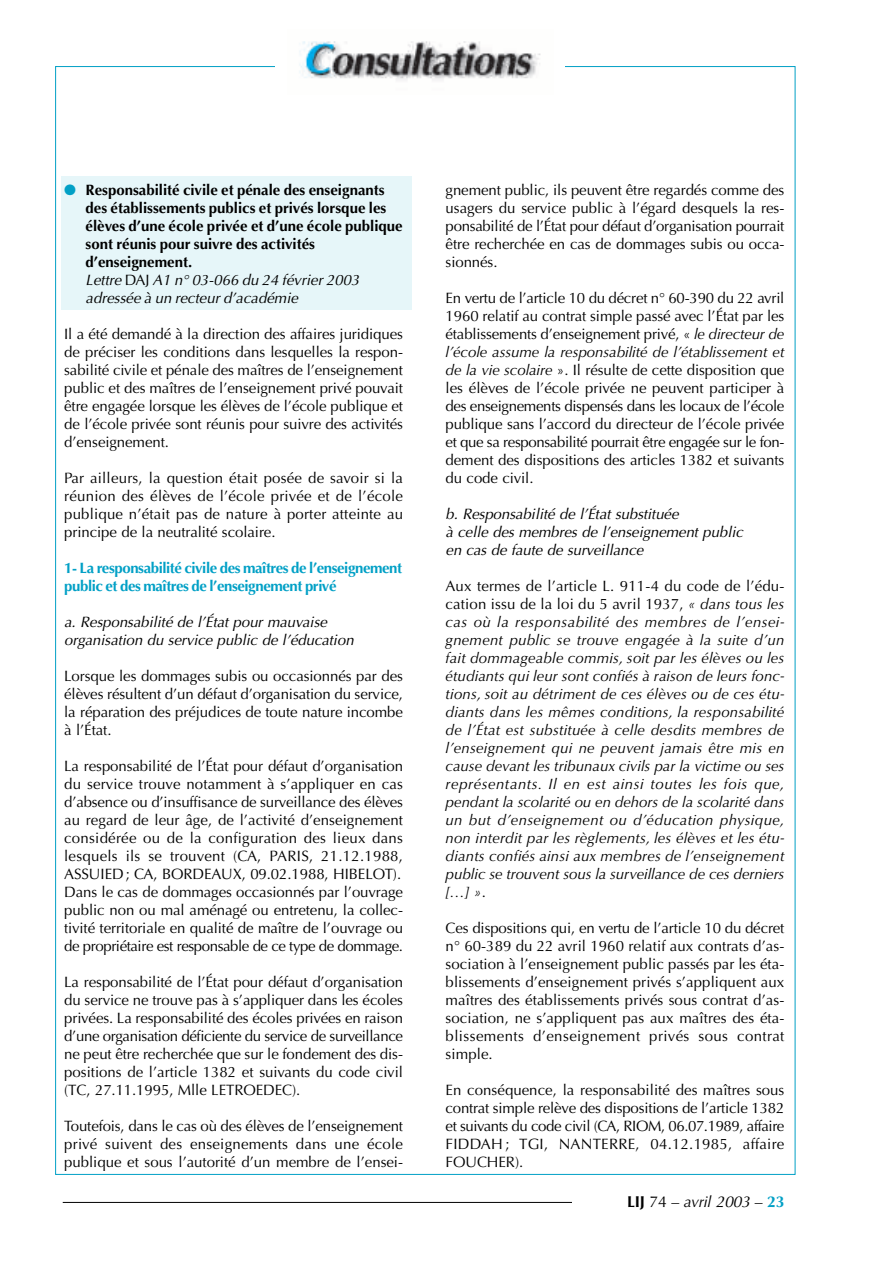
<style>
.page{position:relative;width:893px;height:1263px;background:#fff}
.page>*{position:absolute;margin:0;border:0;box-sizing:border-box;transform-origin:0 0}
.t1{font:italic 15.75px "Optima";letter-spacing:-.01em;color:#000}
.t2{font:15px/18px "Optima";letter-spacing:-.005em;color:#000;text-align:justify}
.t3{font:italic 15px/18px "Optima";letter-spacing:-.005em;color:#000;text-align:justify}
.t4{font:700 15px/18px "Optima";color:#000}
.t5{font:italic 15px/18px "Optima";letter-spacing:-.005em;color:#000}
.t6{font:700 15px/18px "Optima";letter-spacing:-.03em;color:#02a0c6}
.s1{color:#02a0c6}
.s2{font-weight:400;font-style:italic}
.s3{font-weight:400}
.s4{font-style:italic}
.s5{font-style:normal}
.s6{font-weight:700;font-style:normal}
.s7{font-style:inherit}
.s8{font-weight:700;font-style:normal;color:#02a0c6}
</style>
<div class="page">
<div style="left:61px;top:177px;width:350px;height:133px;background:#e6f6f9"></div>
<img style="left:299px;top:41px;width:242px;height:39px">
<hr style="left:63px;top:1202px;width:720px;height:1px;background:#000">
<div style="left:573px;top:1193px;width:213px;height:32px;background:#fff"></div>
<p class="t4" style="left:85px;top:182px;width:319px;text-indent:-21px"><span class="s1">●</span> Responsabilité civile et pénale des enseignants des établissements publics et privés lorsque les élèves d’une école privée et d’une école publique sont réunis pour suivre des activités d’enseignement.<br><span class="s2">Lettre</span> <span class="s3">DAJ</span> <span class="s2">A1 n° 03-066 du 24 février 2003 adressée à un recteur d’académie</span></p>
<p class="t2" style="left:64px;top:326px;width:340px">Il a été demandé à la direction des affaires juridiques de préciser les conditions dans lesquelles la respon&shy;sabilité civile et pénale des maîtres de l’enseignement public et des maîtres de l’enseignement privé pouvait être engagée lorsque les élèves de l’école publique et de l’école privée sont réunis pour suivre des activités d’enseignement.</p>
<p class="t2" style="left:64px;top:470px;width:340px">Par ailleurs, la question était posée de savoir si la réunion des élèves de l’école privée et de l’école publique n’était pas de nature à porter atteinte au principe de la neutralité scolaire.</p>
<p class="t6" style="left:64px;top:560px;width:339px">1- La responsabilité civile des maîtres de l’enseignement public et des maîtres de l’enseignement privé</p>
<p class="t5" style="left:64px;top:614px;width:291px">a. Responsabilité de l’État pour mauvaise organisation du service public de l’éducation</p>
<p class="t2" style="left:64px;top:668px;width:340px">Lorsque les dommages subis ou occasionnés par des élèves résultent d’un défaut d’organisation du service, la réparation des préjudices de toute nature incombe à l’État.</p>
<p class="t2" style="left:64px;top:758px;width:340px;text-align:left">La responsabilité de l’État pour défaut d’organisation du service trouve notamment à s’appliquer en cas d’absence ou d’insuffisance de surveillance des élèves au regard de leur âge, de l’activité d’enseignement considérée ou de la configuration des lieux dans lesquels ils se trouvent (CA, PARIS, 21.12.1988, ASSUIED; CA, BORDEAUX, 09.02.1988, HIBELOT).<br>Dans le cas de dommages occasionnés par l’ouvrage public non ou mal aménagé ou entretenu, la collec&shy;tivité territoriale en qualité de maître de l’ouvrage ou de propriétaire est responsable de ce type de dommage.</p>
<p class="t2" style="left:64px;top:974px;width:340px">La responsabilité de l’État pour défaut d’organisation du service ne trouve pas à s’appliquer dans les écoles privées. La responsabilité des écoles privées en raison d’une organisation déficiente du service de surveillance ne peut être recherchée que sur le fondement des dis&shy;positions de l’article 1382 et suivants du code civil (TC, 27.11.1995, Mlle LETROEDEC).</p>
<p class="t2" style="left:64px;top:1118px;width:340px">Toutefois, dans le cas où des élèves de l’enseignement privé suivent des enseignements dans une école publique et sous l’autorité d’un membre de l’ensei-</p>
<p class="t2" style="left:445px;top:182px;width:340px">gnement public, ils peuvent être regardés comme des usagers du service public à l’égard desquels la res&shy;ponsabilité de l’État pour défaut d’organisation pourrait être recherchée en cas de dommages subis ou occa&shy;sionnés.</p>
<p class="t2" style="left:445px;top:290px;width:340px">En vertu de l’article 10 du décret n° 60-390 du 22 avril 1960 relatif au contrat simple passé avec l’État par les établissements d’enseignement privé, « <span class="s4">le directeur de l’école assume la responsabilité de l’établissement et de la vie scolaire</span> ». Il résulte de cette disposition que les élèves de l’école privée ne peuvent participer à des enseignements dispensés dans les locaux de l’école publique sans l’accord du directeur de l’école privée et que sa responsabilité pourrait être engagée sur le fon&shy;dement des dispositions des articles 1382 et suivants du code civil.</p>
<p class="t5" style="left:445px;top:506px;width:299px">b. Responsabilité de l’État substituée<br>à celle des membres de l’enseignement public en cas de faute de surveillance</p>
<p class="t3" style="left:445px;top:578px;width:340px"><span class="s5">Aux termes de l’article L. 911-4 du code de l’édu&shy;cation issu de la loi du 5 avril 1937,</span> « dans tous les cas où la responsabilité des membres de l’ensei&shy;gnement public se trouve engagée à la suite d’un fait dommageable commis, soit par les élèves ou les étudiants qui leur sont confiés à raison de leurs fonc&shy;tions, soit au détriment de ces élèves ou de ces étu&shy;diants dans les mêmes conditions, la responsabilité de l’État est substituée à celle desdits membres de l’enseignement qui ne peuvent jamais être mis en cause devant les tribunaux civils par la victime ou ses représentants. Il en est ainsi toutes les fois que, pendant la scolarité ou en dehors de la scolarité dans un but d’enseignement ou d’éducation physique, non interdit par les règlements, les élèves et les étu&shy;diants confiés ainsi aux membres de l’enseignement public se trouvent sous la surveillance de ces derniers […] »<span class="s5">.</span></p>
<p class="t2" style="left:445px;top:920px;width:340px">Ces dispositions qui, en vertu de l’article 10 du décret n° 60-389 du 22 avril 1960 relatif aux contrats d’as&shy;sociation à l’enseignement public passés par les éta&shy;blissements d’enseignement privés s’appliquent aux maîtres des établissements privés sous contrat d’as&shy;sociation, ne s’appliquent pas aux maîtres des éta&shy;blissements d’enseignement privés sous contrat simple.</p>
<p class="t2" style="left:445px;top:1082px;width:340px">En conséquence, la responsabilité des maîtres sous contrat simple relève des dispositions de l’article 1382 et suivants du code civil (CA, RIOM, 06.07.1989, affaire FIDDAH ; TGI, NANTERRE, 04.12.1985, affaire FOUCHER).</p>
<p class="t1" style="left:627px;top:1195px;width:159px"><span class="s6">LIJ</span> <span class="s5">74 –</span> avril <span class="s7">2003</span> <span class="s5">–</span> <span class="s8">23</span></p>
</div>
